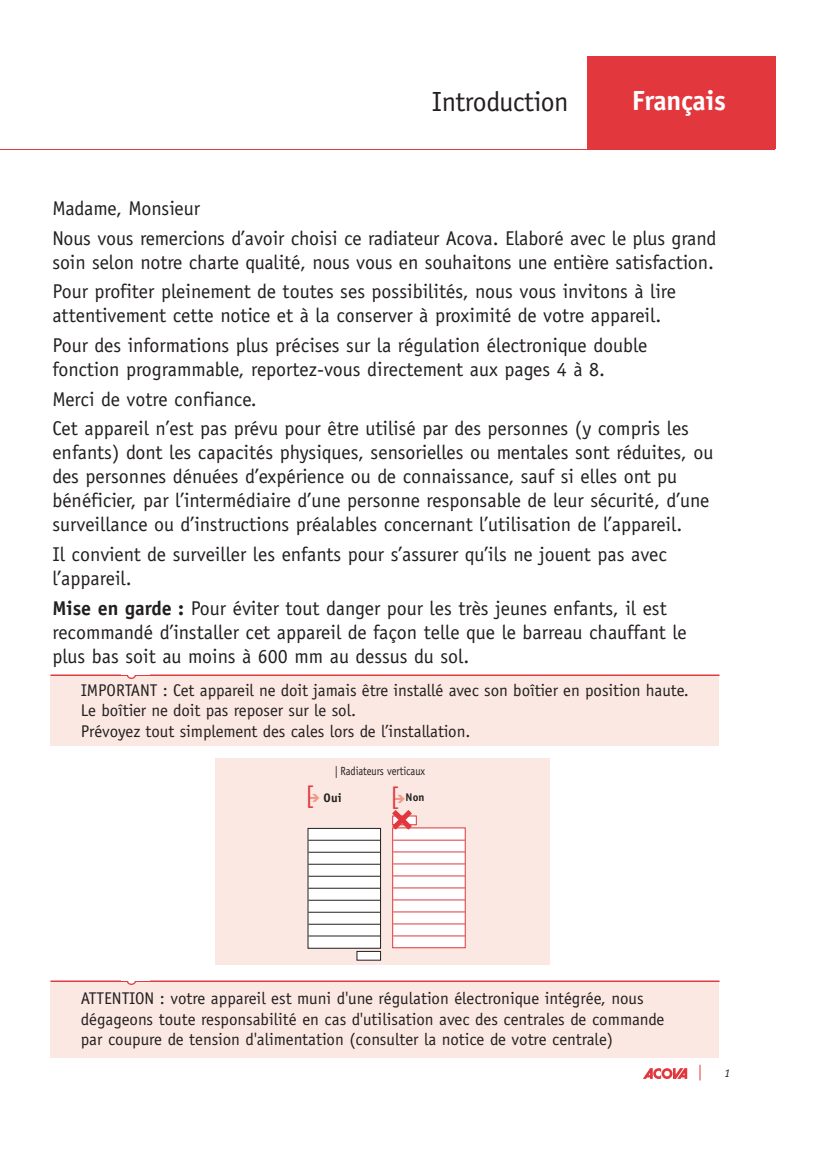
<style>
.page{position:relative;width:832px;height:1162px;background:#fff}
.page>*{position:absolute;margin:0;border:0;box-sizing:border-box;transform-origin:0 0}
.t1{font:27.8px "Officina Sans";letter-spacing:-.01em;color:#231f20}
.t2{font:700 27.8px "Officina Sans";letter-spacing:-.01em;color:#fff}
.t3{font:20px/24px "Officina Sans";color:#231f20}
.t4{font:17px/20.4px "Officina Sans";letter-spacing:-.005em;color:#231f20}
.t5{font:700 12.4px "Officina Sans";color:#231f20}
.t6{font:11.8px "Officina Sans";letter-spacing:-.005em;color:#231f20;scale:.88 1}
.t7{font:italic 11.6px "Officina Sans";color:#231f20}
.t8{font:700 11.2px "Officina Sans";color:#231f20}
.s1{font-weight:700}
.s2{font-weight:400;font-size:24.4px;color:#e1373d}
.s3{color:#ef9b8a}
</style>
<div class="page">
<div style="left:587px;top:57px;width:188px;height:92px;background:#e1373d"></div>
<div style="left:50px;top:675px;width:669px;height:71px;background:#fbe8e2"></div>
<hr style="left:50px;top:675px;width:670px;height:1px;background:#e1373d">
<div style="left:128px;top:672px;width:7px;height:6px;background:#fff;border-radius:50%"></div>
<div style="left:127px;top:671px;width:9px;height:8px;border:1px solid #e1373d;border-radius:50%"></div>
<div style="left:121px;top:657px;width:28px;height:18px;background:#fff"></div>
<svg style="left:643px;top:1068px;width:44px;height:11px"></svg>
<svg style="left:700px;top:1065px;width:1px;height:15px"></svg>
<hr style="left:0;top:149px;width:775px;height:1px;background:#e1373d">
<div style="left:215px;top:758px;width:334px;height:207px;background:#fbe8e2"></div>
<div style="left:357px;top:952px;width:23px;height:8px;background:#fff"></div>
<div style="left:357px;top:951px;width:24px;height:10px;border:1px solid #231f20"></div>
<div style="left:308px;top:829px;width:72px;height:119px;background:#fff"></div>
<hr style="left:308px;top:840px;width:72px;height:1px;background:#231f20">
<hr style="left:308px;top:852px;width:72px;height:1px;background:#231f20">
<hr style="left:308px;top:864px;width:72px;height:1px;background:#231f20">
<hr style="left:308px;top:876px;width:72px;height:1px;background:#231f20">
<hr style="left:308px;top:888px;width:72px;height:1px;background:#231f20">
<hr style="left:308px;top:900px;width:72px;height:1px;background:#231f20">
<hr style="left:308px;top:912px;width:72px;height:1px;background:#231f20">
<hr style="left:308px;top:924px;width:72px;height:1px;background:#231f20">
<hr style="left:308px;top:936px;width:72px;height:1px;background:#231f20">
<div style="left:308px;top:828px;width:73px;height:121px;border:1px solid #231f20"></div>
<div style="left:393px;top:828px;width:72px;height:119px;background:#fff"></div>
<hr style="left:393px;top:935px;width:72px;height:1px;background:#e1373d">
<hr style="left:393px;top:923px;width:72px;height:1px;background:#e1373d">
<hr style="left:393px;top:911px;width:72px;height:1px;background:#e1373d">
<hr style="left:393px;top:899px;width:72px;height:1px;background:#e1373d">
<hr style="left:393px;top:887px;width:72px;height:1px;background:#e1373d">
<hr style="left:393px;top:875px;width:72px;height:1px;background:#e1373d">
<hr style="left:393px;top:863px;width:72px;height:1px;background:#e1373d">
<hr style="left:393px;top:851px;width:72px;height:1px;background:#e1373d">
<hr style="left:393px;top:840px;width:72px;height:1px;background:#e1373d">
<div style="left:392px;top:827px;width:74px;height:121px;border:1px solid #e1373d"></div>
<div style="left:50px;top:981px;width:669px;height:77px;background:#fbe8e2"></div>
<hr style="left:50px;top:981px;width:670px;height:1px;background:#e1373d">
<div style="left:128px;top:978px;width:7px;height:6px;background:#fff;border-radius:50%"></div>
<div style="left:127px;top:977px;width:9px;height:8px;border:1px solid #e1373d;border-radius:50%"></div>
<div style="left:121px;top:963px;width:28px;height:18px;background:#fff"></div>
<svg style="left:392px;top:815px;width:26px;height:21px"></svg>
<h1 class="t1" style="left:432px;top:91px;width:139px">Introduction</h1>
<h1 class="t2" style="left:632px;top:90px;width:96px">Français</h1>
<p class="t3" style="left:52px;top:195px;width:665px;line-height:29.6px">Madame, Monsieur<br>Nous vous remercions d’avoir choisi ce radiateur Acova. Elaboré avec le plus grand</p>
<p class="t3" style="left:52px;top:249px;width:663px;line-height:29.6px">soin selon notre charte qualité, nous vous en souhaitons une entière satisfaction.<br>Pour profiter pleinement de toutes ses possibilités, nous vous invitons à lire</p>
<p class="t3" style="left:52px;top:302px;width:610px;line-height:29.6px">attentivement cette notice et à la conserver à proximité de votre appareil.<br>Pour des informations plus précises sur la régulation électronique double</p>
<p class="t3" style="left:52px;top:356px;width:638px;line-height:29.6px">fonction programmable, reportez-vous directement aux pages 4 à 8.<br>Merci de votre confiance.<br>Cet appareil n’est pas prévu pour être utilisé par des personnes (y compris les</p>
<p class="t3" style="left:52px;top:442px;width:662px">enfants) dont les capacités physiques, sensorielles ou mentales sont réduites, ou des personnes dénuées d’expérience ou de connaissance, sauf si elles ont pu bénéficier, par l’intermédiaire d’une personne responsable de leur sécurité, d’une surveillance ou d’instructions préalables concernant l’utilisation de l’appareil.</p>
<p class="t3" style="left:52px;top:544px;width:616px">Il convient de surveiller les enfants pour s’assurer qu’ils ne jouent pas avec l’appareil.</p>
<p class="t3" style="left:52px;top:597px;width:636px"><span class="s1">Mise en garde :</span> Pour éviter tout danger pour les très jeunes enfants, il est recommandé d’installer cet appareil de façon telle que le barreau chauffant le plus bas soit au moins à 600 mm au dessus du sol.</p>
<p class="t4" style="left:81px;top:681px;width:610px">IMPORTANT : Cet appareil ne doit jamais être installé avec son boîtier en position haute.<br>Le boîtier ne doit pas reposer sur le sol.<br>Prévoyez tout simplement des cales lors de l’installation.</p>
<p class="t6" style="left:335px;top:766px;width:104px">| Radiateurs verticaux</p>
<p class="t5" style="left:305px;top:793px;width:38px"><span class="s2">[</span><span class="s3">➔</span> Oui</p>
<p class="t8" style="left:391px;top:793px;width:36px"><span class="s2">[</span><span class="s3">➔</span>Non</p>
<p class="t4" style="left:81px;top:990px;width:585px">ATTENTION : votre appareil est muni d'une régulation électronique intégrée, nous dégageons toute responsabilité en cas d'utilisation avec des centrales de commande par coupure de tension d'alimentation (consulter la notice de votre centrale)</p>
<p class="t7" style="left:724px;top:1069px;width:7px">1</p>
</div>
